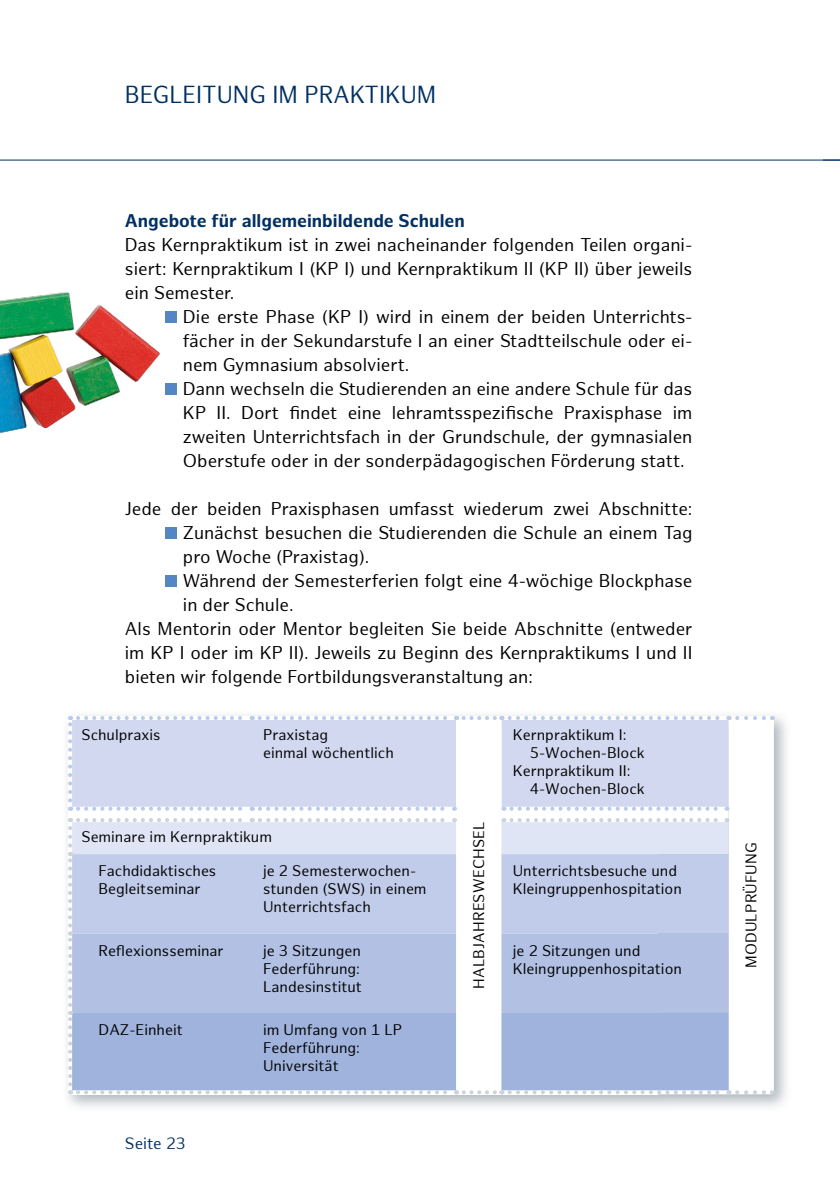
<style>
.page{position:relative;width:840px;height:1191px;background:#fff}
.page>*{position:absolute;margin:0;border:0;box-sizing:border-box;transform-origin:0 0}
.t1{font:24px "Hamburg Sans";color:#003063;scale:.96 1}
.t2{font:18px/24px "Hamburg Sans";color:#000;text-align:justify}
.t3{font:700 18px "Hamburg Sans";color:#003063}
.t4{font:16px "Hamburg Sans";color:#003063}
.t5{font:15px/18px "Hamburg Sans";color:#000}
</style>
<div class="page">
<hr style="left:0;top:160px;width:839px;height:1px;background:#003063">
<svg style="left:822px;top:160px;width:17px;height:1px"></svg>
<img style="left:0;top:292px;width:160px;height:141px">
<div style="left:164px;top:311px;width:12px;height:12px;background:#5685c4"></div>
<div style="left:164px;top:383px;width:12px;height:12px;background:#5685c4"></div>
<div style="left:164px;top:527px;width:12px;height:12px;background:#5685c4"></div>
<div style="left:164px;top:575px;width:12px;height:12px;background:#5685c4"></div>
<div style="left:62px;top:709px;width:729px;height:403px;background:#7a8891;opacity:.6"></div>
<div style="left:72px;top:720px;width:384px;height:86px;background:#d1d8ef"></div>
<svg style="left:456px;top:718px;width:317px;height:374px"></svg>
<svg style="left:72px;top:925px;width:656px;height:8px;background:#c5cfeb"></svg>
<svg style="left:72px;top:933px;width:656px;height:80px;background:#b6c4e5"></svg>
<svg style="left:72px;top:1013px;width:656px;height:77px;background:#a6b8df"></svg>
<svg style="left:68px;top:925px;width:4px;height:6px"></svg>
<svg style="left:68px;top:1005px;width:4px;height:6px"></svg>
<svg style="left:68px;top:1084px;width:4px;height:8px"></svg>
<svg style="left:71px;top:1090px;width:7px;height:4px"></svg>
<svg style="left:252px;top:1090px;width:7px;height:4px"></svg>
<svg style="left:502px;top:1090px;width:7px;height:4px"></svg>
<svg style="left:72px;top:716px;width:6px;height:4px"></svg>
<svg style="left:68px;top:800px;width:4px;height:6px"></svg>
<svg style="left:252px;top:716px;width:7px;height:4px"></svg>
<svg style="left:457px;top:716px;width:6px;height:4px"></svg>
<svg style="left:502px;top:716px;width:7px;height:4px"></svg>
<svg style="left:729px;top:716px;width:7px;height:4px"></svg>
<svg style="left:457px;top:1090px;width:6px;height:4px"></svg>
<svg style="left:729px;top:1090px;width:7px;height:4px"></svg>
<svg style="left:68px;top:931px;width:4px;height:74px"></svg>
<svg style="left:68px;top:1011px;width:4px;height:73px"></svg>
<svg style="left:78px;top:1090px;width:174px;height:4px"></svg>
<svg style="left:68px;top:716px;width:4px;height:84px"></svg>
<svg style="left:78px;top:716px;width:174px;height:4px"></svg>
<svg style="left:259px;top:716px;width:198px;height:4px"></svg>
<svg style="left:463px;top:716px;width:39px;height:4px"></svg>
<svg style="left:509px;top:716px;width:220px;height:4px"></svg>
<svg style="left:736px;top:716px;width:36px;height:4px"></svg>
<svg style="left:68px;top:806px;width:660px;height:119px"></svg>
<svg style="left:259px;top:1090px;width:198px;height:4px"></svg>
<svg style="left:463px;top:1090px;width:39px;height:4px"></svg>
<svg style="left:509px;top:1090px;width:220px;height:4px"></svg>
<svg style="left:736px;top:1090px;width:36px;height:4px"></svg>
<h1 class="t1" style="left:125px;top:80px;width:326px">BEGLEITUNG IM PRAKTIKUM</h1>
<p class="t3" style="left:125px;top:210px;width:341px">Angebote für allgemeinbildende Schulen</p>
<p class="t2" style="left:125px;top:233px;width:568px">Das Kernpraktikum ist in zwei nacheinander folgenden Teilen organi&shy;siert: Kernpraktikum I (KP I) und Kernpraktikum II (KP II) über jeweils ein Semester.</p>
<p class="t2" style="left:183px;top:305px;width:510px;text-align:left">Die erste Phase (KP I) wird in einem der beiden Unterrichts&shy;fächer in der Sekundarstufe I an einer Stadtteilschule oder ei&shy;nem Gymnasium absolviert.<br>Dann wechseln die Studierenden an eine andere Schule für das KP II. Dort findet eine lehramtsspezifische Praxisphase im zweiten Unterrichtsfach in der Grundschule, der gymnasialen Oberstufe oder in der sonderpädagogischen Förderung statt.</p>
<p class="t2" style="left:125px;top:497px;width:568px">Jede der beiden Praxisphasen umfasst wiederum zwei Abschnitte:</p>
<p class="t2" style="left:183px;top:521px;width:510px">Zunächst besuchen die Studierenden die Schule an einem Tag</p>
<p class="t2" style="left:183px;top:545px;width:188px">pro Woche (Praxistag).</p>
<p class="t2" style="left:183px;top:569px;width:510px">Während der Semesterferien folgt eine 4-wöchige Blockphase</p>
<p class="t2" style="left:183px;top:593px;width:112px">in der Schule.</p>
<p class="t2" style="left:125px;top:617px;width:568px">Als Mentorin oder Mentor begleiten Sie beide Abschnitte (entweder</p>
<p class="t2" style="left:125px;top:641px;width:568px">im KP I oder im KP II). Jeweils zu Beginn des Kernpraktikums I und II</p>
<p class="t2" style="left:125px;top:665px;width:409px">bieten wir folgende Fortbildungsveranstaltung an:</p>
<p class="t5" style="left:81px;top:726px;width:80px">Schulpraxis</p>
<p class="t5" style="left:263px;top:726px;width:132px">Praxistag<br>einmal wöchentlich</p>
<p class="t5" style="left:512px;top:726px;width:115px">Kernpraktikum I:</p>
<p class="t5" style="left:529px;top:744px;width:116px">5-Wochen-Block</p>
<p class="t5" style="left:512px;top:762px;width:119px">Kernpraktikum II:</p>
<p class="t5" style="left:529px;top:780px;width:116px">4-Wochen-Block</p>
<p class="t5" style="left:470px;top:988px;width:169px;rotate:-90deg">HALBJAHRESWECHSEL</p>
<p class="t5" style="left:81px;top:828px;width:192px">Seminare im Kernpraktikum</p>
<p class="t5" style="left:98px;top:862px;width:119px">Fachdidaktisches<br>Begleitseminar</p>
<p class="t5" style="left:263px;top:862px;width:165px">je 2 Semesterwochen&shy;stunden (SWS) in einem<br>Unterrichtsfach</p>
<p class="t5" style="left:512px;top:862px;width:170px">Unterrichtsbesuche und<br>Kleingruppenhospitation</p>
<p class="t5" style="left:98px;top:942px;width:126px">Reflexionsseminar</p>
<p class="t5" style="left:263px;top:942px;width:100px">je 3 Sitzungen<br>Federführung:<br>Landesinstitut</p>
<p class="t5" style="left:512px;top:942px;width:170px">je 2 Sitzungen und<br>Kleingruppenhospitation</p>
<p class="t5" style="left:98px;top:1021px;width:86px">DAZ-Einheit</p>
<p class="t5" style="left:263px;top:1021px;width:141px">im Umfang von 1 LP<br>Federführung:<br>Universität</p>
<p class="t4" style="left:125px;top:1133px;width:62px">Seite 23</p>
<p class="t5" style="left:742px;top:968px;width:127px;rotate:-90deg">MODULPRÜFUNG</p>
</div>
